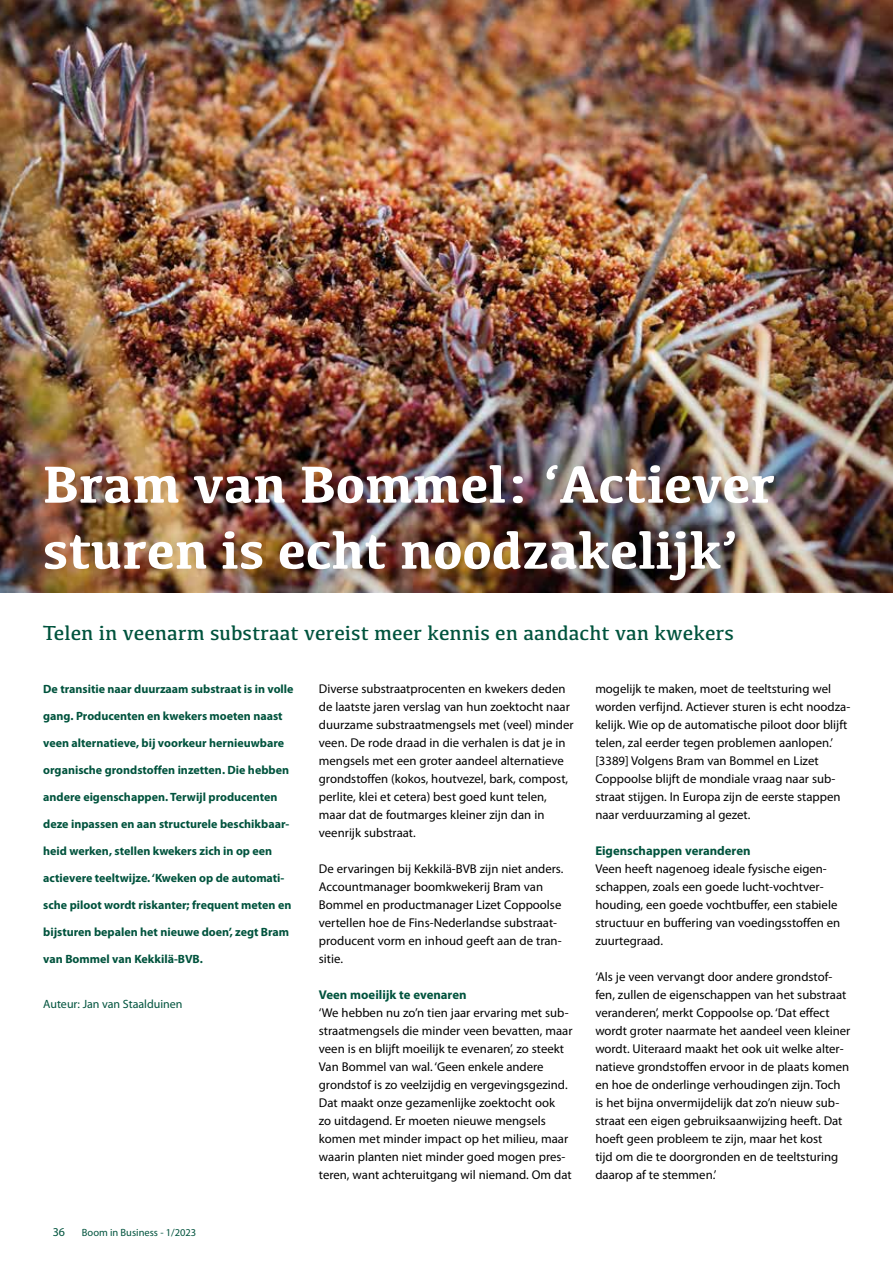
<style>
.page{position:relative;width:893px;height:1263px;background:#fff}
.page>*{position:absolute;margin:0;border:0;box-sizing:border-box;transform-origin:0 0}
.t1{font:700 54px/66px "Kefa";color:#fff}
.t2{font:21px "Kefa";color:#00533d}
.t3{font:12.75px/18px "Myriad Pro";color:#000}
.t4{font:700 12.75px "Myriad Pro";color:#00533d}
.t5{font:700 12px "Myriad Pro";color:#00533d}
.t6{font:12px "Myriad Pro";color:#00533d}
.t7{font:10.5px "Myriad Pro";color:#00533d}
</style>
<div class="page">
<img style="left:0;top:0;width:893px;height:593px">
<h1 class="t1" style="left:43px;top:449px;width:734px">Bram van Bommel: ‘Actiever sturen is echt noodzakelijk’</h1>
<h2 class="t2" style="left:43px;top:620px;width:692px">Telen in veenarm substraat vereist meer kennis en aandacht van kwekers</h2>
<p class="t5" style="left:43px;top:681px;width:252px">De transitie naar duurzaam substraat is in volle</p>
<p class="t5" style="left:43px;top:708px;width:241px">gang. Producenten en kwekers moeten naast</p>
<p class="t5" style="left:43px;top:735px;width:242px">veen alternatieve, bij voorkeur hernieuwbare</p>
<p class="t5" style="left:43px;top:762px;width:247px">organische grondstoffen inzetten. Die hebben</p>
<p class="t5" style="left:43px;top:789px;width:236px">andere eigenschappen. Terwijl producenten</p>
<p class="t5" style="left:43px;top:816px;width:248px">deze inpassen en aan structurele beschikbaar-</p>
<p class="t5" style="left:43px;top:843px;width:230px">heid werken, stellen kwekers zich in op een</p>
<p class="t5" style="left:43px;top:870px;width:243px">actievere teeltwijze. ‘Kweken op de automati-</p>
<p class="t5" style="left:43px;top:897px;width:250px">sche piloot wordt riskanter; frequent meten en</p>
<p class="t5" style="left:43px;top:924px;width:248px">bijsturen bepalen het nieuwe doen’, zegt Bram</p>
<p class="t5" style="left:43px;top:951px;width:161px">van Bommel van Kekkilä-BVB.</p>
<p class="t6" style="left:43px;top:997px;width:141px">Auteur: Jan van Staalduinen</p>
<p class="t6" style="left:53px;top:1224px;width:14px">36</p>
<p class="t7" style="left:82px;top:1226px;width:116px">Boom in Business - 1/2023</p>
<p class="t3" style="left:319px;top:680px;width:256px">Diverse substraatprocenten en kwekers deden de laatste jaren verslag van hun zoektocht naar duurzame substraatmengsels met (veel) minder veen. De rode draad in die verhalen is dat je in mengsels met een groter aandeel alternatieve grondstoffen (kokos, houtvezel, bark, compost, perlite, klei et cetera) best goed kunt telen, maar dat de foutmarges kleiner zijn dan in veenrijk substraat.</p>
<p class="t3" style="left:319px;top:860px;width:246px">De ervaringen bij Kekkilä-BVB zijn niet anders.<br>Accountmanager boomkwekerij Bram van Bommel en productmanager Lizet Coppoolse vertellen hoe de Fins-Nederlandse substraat&shy;producent vorm en inhoud geeft aan de tran&shy;sitie.</p>
<p class="t4" style="left:319px;top:986px;width:149px">Veen moeilijk te evenaren</p>
<p class="t3" style="left:319px;top:1004px;width:255px">‘We hebben nu zo’n tien jaar ervaring met sub&shy;straatmengsels die minder veen bevatten, maar veen is en blijft moeilijk te evenaren’, zo steekt Van Bommel van wal. ‘Geen enkele andere grondstof is zo veelzijdig en vergevingsgezind.<br>Dat maakt onze gezamenlijke zoektocht ook<br>zo uitdagend. Er moeten nieuwe mengsels komen met minder impact op het milieu, maar waarin planten niet minder goed mogen pres&shy;teren, want achteruitgang wil niemand. Om dat</p>
<p class="t3" style="left:595px;top:680px;width:256px">mogelijk te maken, moet de teeltsturing wel worden verfijnd. Actiever sturen is echt noodza&shy;kelijk. Wie op de automatische piloot door blijft telen, zal eerder tegen problemen aanlopen.’ [3389] Volgens Bram van Bommel en Lizet Coppoolse blijft de mondiale vraag naar sub&shy;straat stijgen. In Europa zijn de eerste stappen naar verduurzaming al gezet.</p>
<p class="t4" style="left:595px;top:842px;width:157px">Eigenschappen veranderen</p>
<p class="t3" style="left:595px;top:860px;width:246px">Veen heeft nagenoeg ideale fysische eigen&shy;schappen, zoals een goede lucht-vochtver&shy;houding, een goede vochtbuffer, een stabiele structuur en buffering van voedingsstoffen en zuurtegraad.</p>
<p class="t3" style="left:595px;top:968px;width:257px">‘Als je veen vervangt door andere grondstof&shy;fen, zullen de eigenschappen van het substraat veranderen’, merkt Coppoolse op. ‘Dat effect wordt groter naarmate het aandeel veen kleiner wordt. Uiteraard maakt het ook uit welke alter&shy;natieve grondstoffen ervoor in de plaats komen en hoe de onderlinge verhoudingen zijn. Toch is het bijna onvermijdelijk dat zo’n nieuw sub&shy;straat een eigen gebruiksaanwijzing heeft. Dat hoeft geen probleem te zijn, maar het kost<br>tijd om die te doorgronden en de teeltsturing daarop af te stemmen.’</p>
</div>
